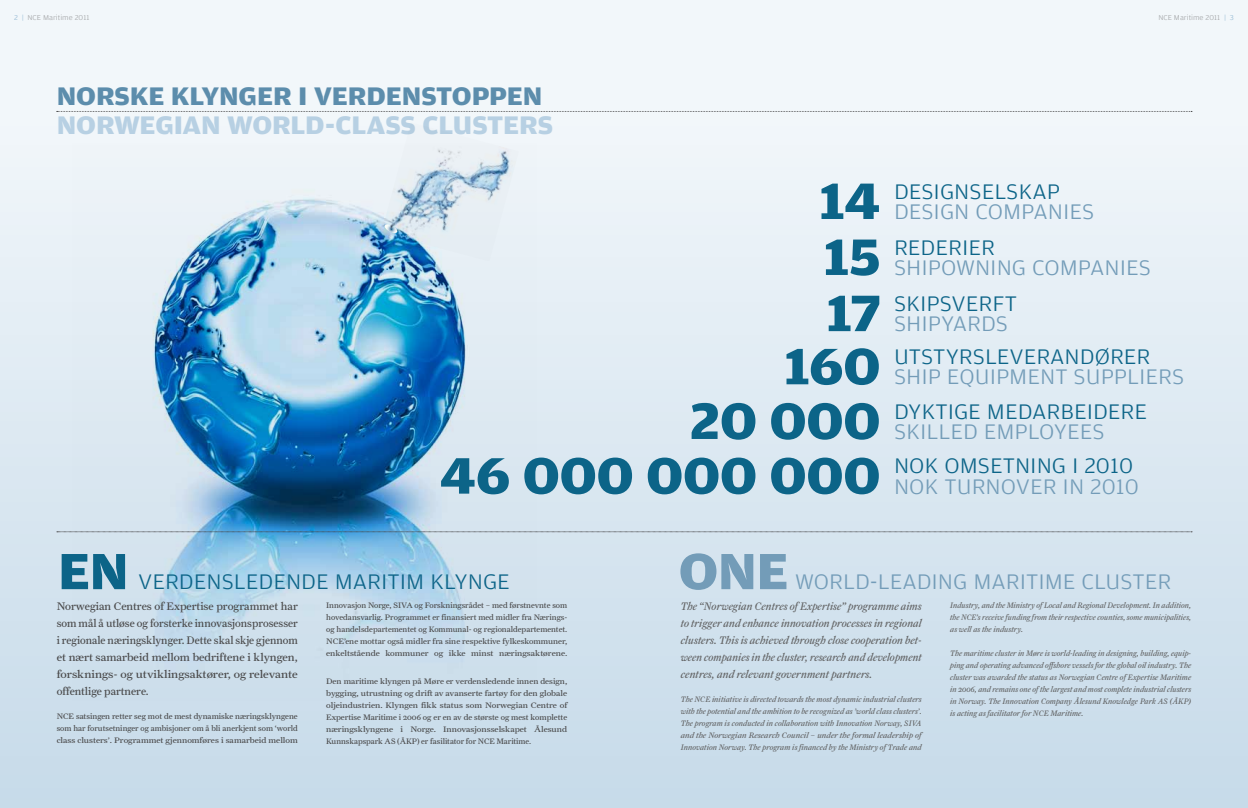
<style>
.page{position:relative;width:1248px;height:808px;background:#fff}
.page>*{position:absolute;margin:0;border:0;box-sizing:border-box;transform-origin:0 0}
.t1{font:700 54.4px "Amplitude Wide";letter-spacing:-.01em;color:#0c6488}
.t2{font:700 54px "Amplitude Wide";color:#739cb8}
.t3{font:700 54px "Amplitude Wide";color:#0c6488}
.t4{font:700 27px "Amplitude Wide";letter-spacing:-.005em;color:#b7d0e3}
.t5{font:700 27px "Amplitude Wide";letter-spacing:-.005em;color:#5c8dac}
.t6{font:300 22.4px "Amplitude Wide";color:#739cb8}
.t7{font:300 22.4px "Amplitude Wide";color:#0c6488}
.t8{font:11px/17px "Farnham Text";color:#49494a;text-align:justify}
.t9{font:italic 11px/17px "Farnham Text";color:#626364;text-align:justify}
.t10{font:italic 8px/12px "Farnham Text";color:#626364;text-align:justify}
.t11{font:8px/12px "Farnham Text";color:#49494a;text-align:justify}
.t12{font:8px/12px "Farnham Text";color:#49494a;text-align:justify;scale:1.07 1}
.t13{font:300 7.5px "Amplitude Wide";color:#a2a4a6}
.s1{color:#92b8d3}
</style>
<div class="page">
<div style="left:0;top:0;width:1247px;height:808px;background:linear-gradient(to bottom,#f7fafc,#c7dbe9)"></div>
<img style="left:73px;top:143px;width:463px;height:557px">
<svg style="left:57px;top:532px;width:1134px;height:1px"></svg>
<svg style="left:57px;top:111px;width:1134px;height:1px"></svg>
<img style="left:381px;top:122px;width:138px;height:139px">
<p class="t13" style="left:14px;top:13px;width:77px"><span class="s1">2 |</span> NCE MARITIME 2011</p>
<p class="t13" style="left:1158px;top:13px;width:77px">NCE MARITIME 2011 <span class="s1">| 3</span></p>
<h3 class="t5" style="left:57px;top:82px;width:483px">NORSKE KLYNGER I VERDENSTOPPEN</h3>
<h3 class="t4" style="left:57px;top:111px;width:215px">NORWEGIAN WORLD</h3>
<h3 class="t4" style="left:325px;top:111px;width:165px">-CLASS CLUSTERS</h3>
<h1 class="t1" style="left:819px;top:171px;width:63px">14</h1>
<h3 class="t7" style="left:893px;top:179px;width:153px">DESIGNSELSKAP</h3>
<h3 class="t6" style="left:893px;top:199px;width:202px">DESIGN COMPANI ES</h3>
<h1 class="t1" style="left:823px;top:227px;width:59px">15</h1>
<h3 class="t7" style="left:893px;top:235px;width:88px">REDERIER</h3>
<h3 class="t6" style="left:893px;top:255px;width:244px">SHIPOWN ING COM PAN IES</h3>
<h1 class="t1" style="left:826px;top:283px;width:56px">17</h1>
<h3 class="t7" style="left:893px;top:291px;width:125px">SKIPSVERFT</h3>
<h3 class="t6" style="left:893px;top:311px;width:113px">SHIPYARDS</h3>
<h1 class="t1" style="left:784px;top:336px;width:98px">160</h1>
<h3 class="t7" style="left:893px;top:344px;width:78px">UTSTYRSLE</h3>
<h3 class="t7" style="left:1009px;top:344px;width:114px">VERAN DØRER</h3>
<h3 class="t6" style="left:893px;top:364px;width:131px">SHIP EQUIPMEN</h3>
<h3 class="t6" style="left:1055px;top:364px;width:103px">T SU PPLIERS</h3>
<h1 class="t1" style="left:689px;top:391px;width:192px">20 000</h1>
<h3 class="t7" style="left:893px;top:399px;width:227px">DYKTIGE MEDARBEIDERE</h3>
<h3 class="t6" style="left:893px;top:419px;width:186px">SKILLED EM PLOYEES</h3>
<h1 class="t1" style="left:440px;top:446px;width:442px">46 000 000 000</h1>
<h3 class="t7" style="left:893px;top:453px;width:80px">NOK OMSE</h3>
<h3 class="t7" style="left:1002px;top:453px;width:132px">TN ING I 2010</h3>
<h3 class="t6" style="left:893px;top:474px;width:77px">NOK TURN</h3>
<h3 class="t6" style="left:1000px;top:474px;width:140px">OVER IN 2010</h3>
<h2 class="t3" style="left:58px;top:542px;width:72px">EN</h2>
<h3 class="t7" style="left:138px;top:569px;width:373px">VERDENSLEDENDE MARITI M KLYNGE</h3>
<h2 class="t2" style="left:678px;top:542px;width:111px">ONE</h2>
<h3 class="t6" style="left:795px;top:569px;width:300px">WORLD-LEADING MARITIME CLUS</h3>
<h3 class="t6" style="left:1132px;top:569px;width:25px">TER</h3>
<p class="t8" style="left:57px;top:598px;width:242px">Norwegian Centres of Expertise programmet har som mål å utløse og forsterke innovasjonsprosesser i regionale næringsklynger. Dette skal skje gjennom et nært samarbeid mellom bedriftene i klyngen, forsknings- og utviklingsaktører, og relevante offentlige partnere.</p>
<p class="t11" style="left:57px;top:710px;width:242px">NCE satsingen retter seg mot de mest dynamiske næringsklyngene som har forutsetninger og ambisjoner om å bli anerkjent som ‘world class clusters’. Programmet gjennomføres i samarbeid mellom</p>
<p class="t11" style="left:326px;top:599px;width:242px">Innovasjon Norge, SIVA og Forskningsrådet – med førstnevnte som hovedansvarlig. Programmet er finansiert med midler fra Nærings&shy;og handelsdepartementet og Kommunal- og regionaldepartementet.<br>NCE’ene mottar også midler fra sine respektive fylkeskommuner, enkeltstående kommuner og ikke minst næringsaktørene.</p>
<p class="t12" style="left:326px;top:675px;width:227px">Den maritime klyngen på Møre er verdensledende innen design, bygging, utrustning og drift av avanserte fartøy for den globale oljeindustrien. Klyngen fikk status som Norwegian Centre of Expertise Maritime i 2006 og er en av de største og mest komplette næringsklyngene i Norge. Innovasjonsselskapet Ålesund Kunnskapspark AS (ÅKP) er fasilitator for NCE Maritime.</p>
<p class="t9" style="left:680px;top:598px;width:242px">The “Norwegian Centres of Expertise” programme aims to trigger and enhance innovation processes in regional clusters. This is achieved through close cooperation bet&shy;ween companies in the cluster, research and development centres, and relevant government partners.</p>
<p class="t10" style="left:680px;top:693px;width:242px">The NCE initiative is directed towards the most dynamic industrial clusters with the potential and the ambition to be recognized as ’world class clusters’.<br>The program is conducted in collaboration with Innovation Norway, SIVA and the Norwegian Research Council – under the formal leadership of Innovation Norway. The program is financed by the Ministry of Trade and</p>
<p class="t10" style="left:950px;top:599px;width:242px">Industry, and the Ministry of Local and Regional Development. In addition, the NCE’s receive funding from their respective counties, some municipalities, as well as the industry.</p>
<p class="t10" style="left:950px;top:647px;width:242px">The maritime cluster in Møre is world-leading in designing, building, equip&shy;ping and operating advanced offshore vessels for the global oil industry. The cluster was awarded the status as Norwegian Centre of Expertise Maritime in 2006, and remains one of the largest and most complete industrial clusters in Norway. The Innovation Company Ålesund Knowledge Park AS (ÅKP) is acting as facilitator for NCE Maritime.</p>
</div>
